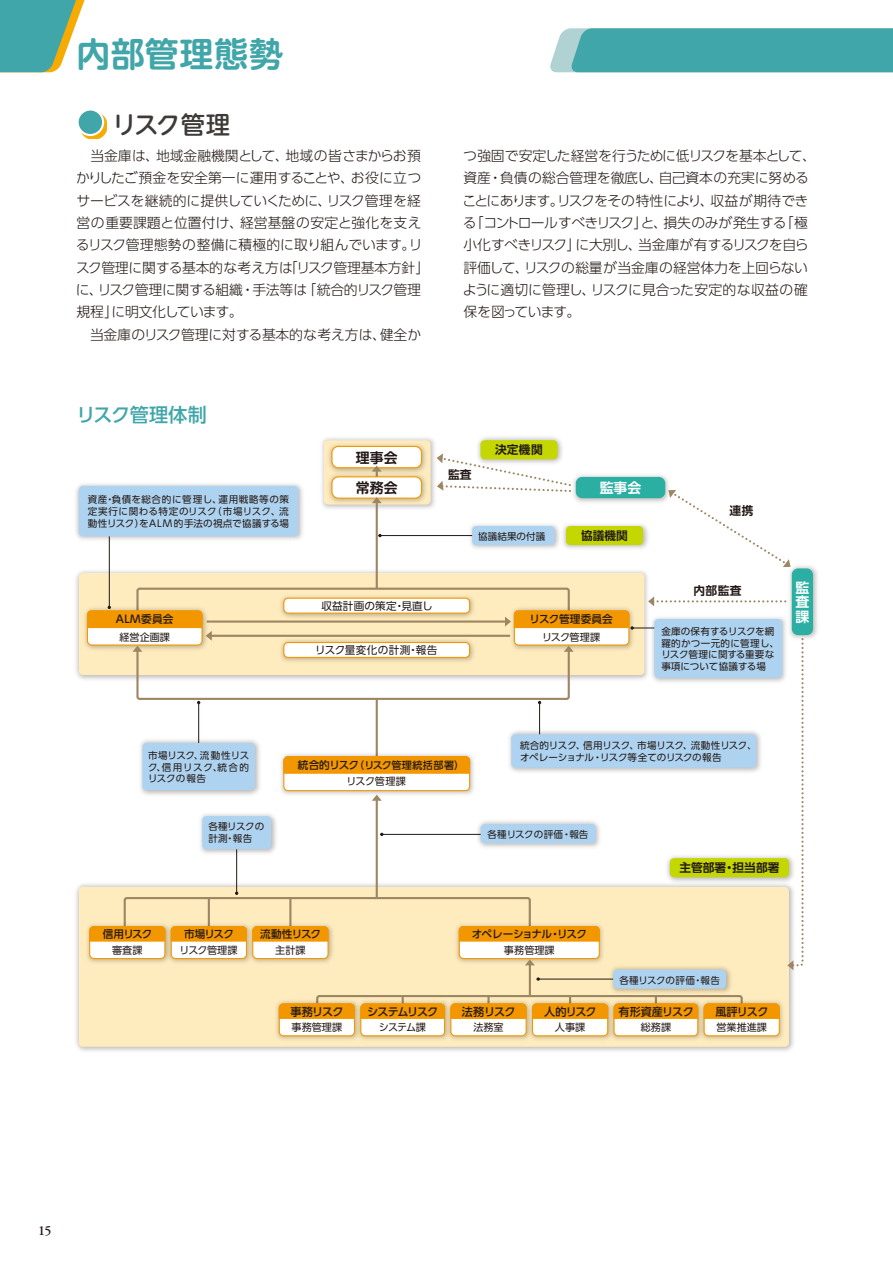
<style>
.page{position:relative;width:893px;height:1263px;background:#fff}
.page>*{position:absolute;margin:0;border:0;box-sizing:border-box;transform-origin:0 0}
.t1{font:700 34.05px "UD Shin M Go Pro De";letter-spacing:.015em;color:#41a6a9}
.t2{font:500 24.45px "UD Shin M Go Pro";letter-spacing:-.045em;color:#3e3a39}
.t3{font:500 19.2px "UD Shin Go Pro";letter-spacing:-.015em;color:#41a6a9}
.t4{font:300 13.8px/22.4px "UD Shin Go Pro";letter-spacing:-.015em;color:#221815}
.t5{font:700 13.8px/30px "UD Shin Go Pro De";letter-spacing:.02em;color:#221815}
.t6{font:700 13.8px/14.4px "UD Shin Go Pro De";color:#fff;text-align:justify}
.t7{font:600 13.8px "Adobe Garamond Pro";color:#221815}
.t8{font:700 11.7px "UD Shin Go Pro De";color:#221815}
.t9{font:500 11.1px "UD Shin Go Pro";letter-spacing:-.08em;color:#221815}
.t10{font:500 11.1px "UD Shin Go Pro";letter-spacing:-.1em;color:#221815}
.t11{font:500 11.1px "UD Shin Go Pro";letter-spacing:-.035em;color:#221815}
.t12{font:500 10.65px "UD Shin Go Pro";letter-spacing:-.055em;color:#221815}
.t13{font:10.65px "UD Shin Go Pro";letter-spacing:.02em;color:#221815}
.t14{font:500 10.65px "UD Shin Go Pro";color:#221815}
.t15{font:10.05px "UD Shin Go Pro";color:#221815}
.t16{font:500 10.05px "UD Shin Go Pro";letter-spacing:.04em;color:#221815}
.t17{font:9.6px/11.7px "UD Shin Go Pro";color:#221815;text-align:justify}
.t18{font:9.6px/11.7px "UD Shin Go Pro";letter-spacing:-.02em;color:#221815}
.s1{font-size:10.65px}
</style>
<div class="page">
<img style="left:322px;top:438px;width:115px;height:76px">
<img style="left:326px;top:440px;width:105px;height:30px">
<div style="left:332px;top:446px;width:89px;height:22px;background:#fff;border-radius:6px"></div>
<div style="left:331px;top:446px;width:91px;height:22px;border:1px solid #f39700;border-radius:6px"></div>
<svg style="left:372px;top:465px;width:10px;height:5px"></svg>
<img style="left:326px;top:470px;width:105px;height:37px">
<div style="left:332px;top:477px;width:89px;height:21px;background:#fff;border-radius:6px"></div>
<div style="left:331px;top:476px;width:91px;height:23px;border:1px solid #f39700;border-radius:6px"></div>
<img style="left:76px;top:884px;width:718px;height:167px">
<div style="left:79px;top:887px;width:710px;height:160px;background:#feebbe;border-radius:4px"></div>
<img style="left:76px;top:567px;width:572px;height:113px">
<div style="left:79px;top:573px;width:565px;height:102px;background:#feebbe;border-radius:4px"></div>
<hr style="left:376px;top:499px;width:2px;height:90px;background:#9d8664">
<svg style="left:372px;top:497px;width:10px;height:6px"></svg>
<img style="left:573px;top:475px;width:96px;height:28px">
<div style="left:576px;top:477px;width:89px;height:21px;background:#2bafa3;border-radius:6px"></div>
<img style="left:478px;top:437px;width:84px;height:16px">
<div style="left:480px;top:440px;width:78px;height:19px;background:#c4d700;border-radius:4px"></div>
<img style="left:563px;top:524px;width:85px;height:25px">
<div style="left:566px;top:526px;width:77px;height:19px;background:#c4d700;border-radius:4px"></div>
<svg style="left:668px;top:489px;width:122px;height:78px"></svg>
<svg style="left:437px;top:453px;width:134px;height:39px"></svg>
<img style="left:276px;top:1005px;width:78px;height:35px">
<div style="left:279px;top:1004px;width:75px;height:32px;background:#fff;border-radius:4px"></div>
<div style="left:279px;top:1003px;width:76px;height:33px;border:1px solid #f39700;border-radius:4px"></div>
<img style="left:354px;top:1019px;width:90px;height:21px">
<div style="left:361px;top:1004px;width:84px;height:32px;background:#fff;border-radius:4px"></div>
<div style="left:360px;top:1003px;width:85px;height:33px;border:1px solid #f39700;border-radius:4px"></div>
<img style="left:444px;top:1019px;width:81px;height:21px">
<div style="left:451px;top:1004px;width:75px;height:32px;background:#fff;border-radius:4px"></div>
<div style="left:450px;top:1003px;width:77px;height:33px;border:1px solid #f39700;border-radius:4px"></div>
<img style="left:525px;top:1019px;width:83px;height:21px">
<div style="left:532px;top:1004px;width:76px;height:32px;background:#fff;border-radius:4px"></div>
<div style="left:532px;top:1003px;width:76px;height:33px;border:1px solid #f39700;border-radius:4px"></div>
<img style="left:608px;top:1019px;width:90px;height:21px">
<div style="left:614px;top:1004px;width:84px;height:32px;background:#fff;border-radius:4px"></div>
<div style="left:613px;top:1003px;width:85px;height:33px;border:1px solid #f39700;border-radius:4px"></div>
<img style="left:698px;top:1003px;width:85px;height:37px">
<div style="left:704px;top:1004px;width:75px;height:32px;background:#fff;border-radius:4px"></div>
<div style="left:704px;top:1003px;width:76px;height:33px;border:1px solid #f39700;border-radius:4px"></div>
<svg style="left:278px;top:994px;width:502px;height:25px"></svg>
<hr style="left:529px;top:963px;width:2px;height:33px;background:#9d8664">
<img style="left:785px;top:563px;width:33px;height:76px">
<div style="left:792px;top:568px;width:21px;height:67px;background:#2bafa3;border-radius:6px"></div>
<hr style="left:378px;top:535px;width:99px;height:1px;background:#221815">
<img style="left:465px;top:524px;width:94px;height:25px">
<div style="left:472px;top:526px;width:83px;height:19px;background:#aed3f0;border-radius:4px"></div>
<hr style="left:537px;top:979px;width:83px;height:1px;background:#221815">
<img style="left:606px;top:970px;width:129px;height:28px">
<div style="left:613px;top:969px;width:113px;height:20px;background:#aed3f0;border-radius:4px"></div>
<img style="left:85px;top:613px;width:1px;height:31px">
<hr style="left:109px;top:529px;width:1px;height:80px;background:#221815">
<img style="left:76px;top:484px;width:227px;height:61px">
<div style="left:79px;top:486px;width:219px;height:50px;background:#aed3f0;border-radius:4px"></div>
<svg style="left:86px;top:586px;width:719px;height:384px"></svg>
<svg style="left:550px;top:28px;width:343px;height:44px;background:#4caaad"></svg>
<svg style="left:0;top:0;width:85px;height:72px"></svg>
<svg style="left:80px;top:113px;width:27px;height:26px"></svg>
<div style="left:78px;top:109px;width:25px;height:26px;background:#41a6a9;border-radius:50%"></div>
<div style="left:77px;top:108px;width:27px;height:28px;border:2px solid #fff;border-radius:50%"></div>
<h1 class="t1" style="left:77px;top:26px;width:208px">内部管理態勢</h1>
<h2 class="t2" style="left:112px;top:104px;width:119px">リスク管理</h2>
<p class="t4" style="left:76px;top:144px;width:355px">　当金庫は、地域金融機関として、地域の皆さまからお預かりしたご預金を安全第一に運用することや、お役に立つサービスを継続的に提供していくために、リスク管理を経営の重要課題と位置付け、経営基盤の安定と強化を支えるリスク管理態勢の整備に積極的に取り組んでいます。リスク管理に関する基本的な考え方は「リスク管理基本方針」に、リスク管理に関する組織・手法等は「統合的リスク管理規程」に明文化しています。<br>　当金庫のリスク管理に対する基本的な考え方は、健全か</p>
<p class="t4" style="left:462px;top:144px;width:355px">つ強固で安定した経営を行うために低リスクを基本として、資産・負債の総合管理を徹底し、自己資本の充実に努めることにあります。リスクをその特性により、収益が期待できる「コントロールすべきリスク」と、損失のみが発生する「極小化すべきリスク」に大別し、当金庫が有するリスクを自ら評価して、リスクの総量が当金庫の経営体力を上回らないように適切に管理し、リスクに見合った安定的な収益の確保を図っています。</p>
<h3 class="t3" style="left:77px;top:399px;width:132px">リスク管理体制</h3>
<p class="t17" style="left:88px;top:493px;width:203px">資産・負債を総合的に管理し、運用戦略等の策定実行に関わる特定のリスク（市場リスク、流動性リスク）をALM 的手法の視点で協議する場</p>
<p class="t12" style="left:116px;top:611px;width:59px">ALM委員会</p>
<p class="t15" style="left:119px;top:629px;width:52px">経営企画課</p>
<p class="t5" style="left:356px;top:442px;width:44px">理事会常務会</p>
<p class="t8" style="left:448px;top:465px;width:25px">監査</p>
<p class="t8" style="left:495px;top:440px;width:49px">決定機関</p>
<p class="t17" style="left:478px;top:530px;width:68px">協議結果の付議</p>
<p class="t6" style="left:600px;top:480px;width:43px">監事会</p>
<p class="t8" style="left:581px;top:526px;width:48px">協議機関</p>
<p class="t13" style="left:321px;top:597px;width:113px">収益計画の策定・見直し</p>
<p class="t13" style="left:315px;top:642px;width:124px">リスク量変化の計測・報告</p>
<p class="t14" style="left:530px;top:611px;width:85px">リスク管理委員会</p>
<p class="t15" style="left:542px;top:629px;width:60px">リスク管理課</p>
<p class="t8" style="left:729px;top:501px;width:25px">連携</p>
<p class="t8" style="left:694px;top:581px;width:49px">内部監査</p>
<p class="t17" style="left:661px;top:625px;width:119px;text-align:left">金庫の保有するリスクを網羅的かつ一元的に管理し、リスク管理に関する重要な事項について協議する場</p>
<p class="t6" style="left:795px;top:580px;width:15px">監査課</p>
<p class="t17" style="left:148px;top:749px;width:103px">市場リスク、流動性リスク、信用リスク、統合的リスクの報告</p>
<p class="t18" style="left:208px;top:820px;width:57px">各種リスクの計測・報告</p>
<p class="t16" style="left:298px;top:757px;width:168px"><span class="s1">統合的リスク</span>（リスク管理統括部署）</p>
<p class="t15" style="left:347px;top:773px;width:61px">リスク管理課</p>
<p class="t17" style="left:520px;top:739px;width:238px">統合的リスク、信用リスク、市場リスク、流動性リスク、オペレーショナル・リスク等全てのリスクの報告</p>
<p class="t17" style="left:487px;top:828px;width:103px">各種リスクの評価・報告</p>
<p class="t8" style="left:679px;top:858px;width:101px">主管部署・担当部署</p>
<p class="t12" style="left:103px;top:925px;width:51px">信用リスク</p>
<p class="t15" style="left:112px;top:942px;width:32px">審査課</p>
<p class="t12" style="left:184px;top:925px;width:52px">市場リスク</p>
<p class="t15" style="left:179px;top:942px;width:60px">リスク管理課</p>
<p class="t12" style="left:260px;top:925px;width:62px">流動性リスク</p>
<p class="t15" style="left:275px;top:942px;width:32px">主計課</p>
<p class="t12" style="left:472px;top:925px;width:117px">オペレーショナル・リスク</p>
<p class="t15" style="left:504px;top:942px;width:52px">事務管理課</p>
<p class="t17" style="left:619px;top:974px;width:102px">各種リスクの評価・報告</p>
<p class="t9" style="left:291px;top:1003px;width:55px">事務リスク</p>
<p class="t15" style="left:292px;top:1019px;width:52px">事務管理課</p>
<p class="t10" style="left:367px;top:1003px;width:73px">システムリスク</p>
<p class="t15" style="left:379px;top:1019px;width:49px">システム課</p>
<p class="t9" style="left:462px;top:1003px;width:55px">法務リスク</p>
<p class="t15" style="left:473px;top:1019px;width:32px">法務室</p>
<p class="t9" style="left:544px;top:1003px;width:54px">人的リスク</p>
<p class="t15" style="left:555px;top:1019px;width:32px">人事課</p>
<p class="t11" style="left:618px;top:1003px;width:77px">有形資産リスク</p>
<p class="t15" style="left:641px;top:1019px;width:32px">総務課</p>
<p class="t9" style="left:715px;top:1003px;width:55px">風評リスク</p>
<p class="t15" style="left:716px;top:1019px;width:52px">営業推進課</p>
<p class="t7" style="left:38px;top:1223px;width:15px">15</p>
</div>
